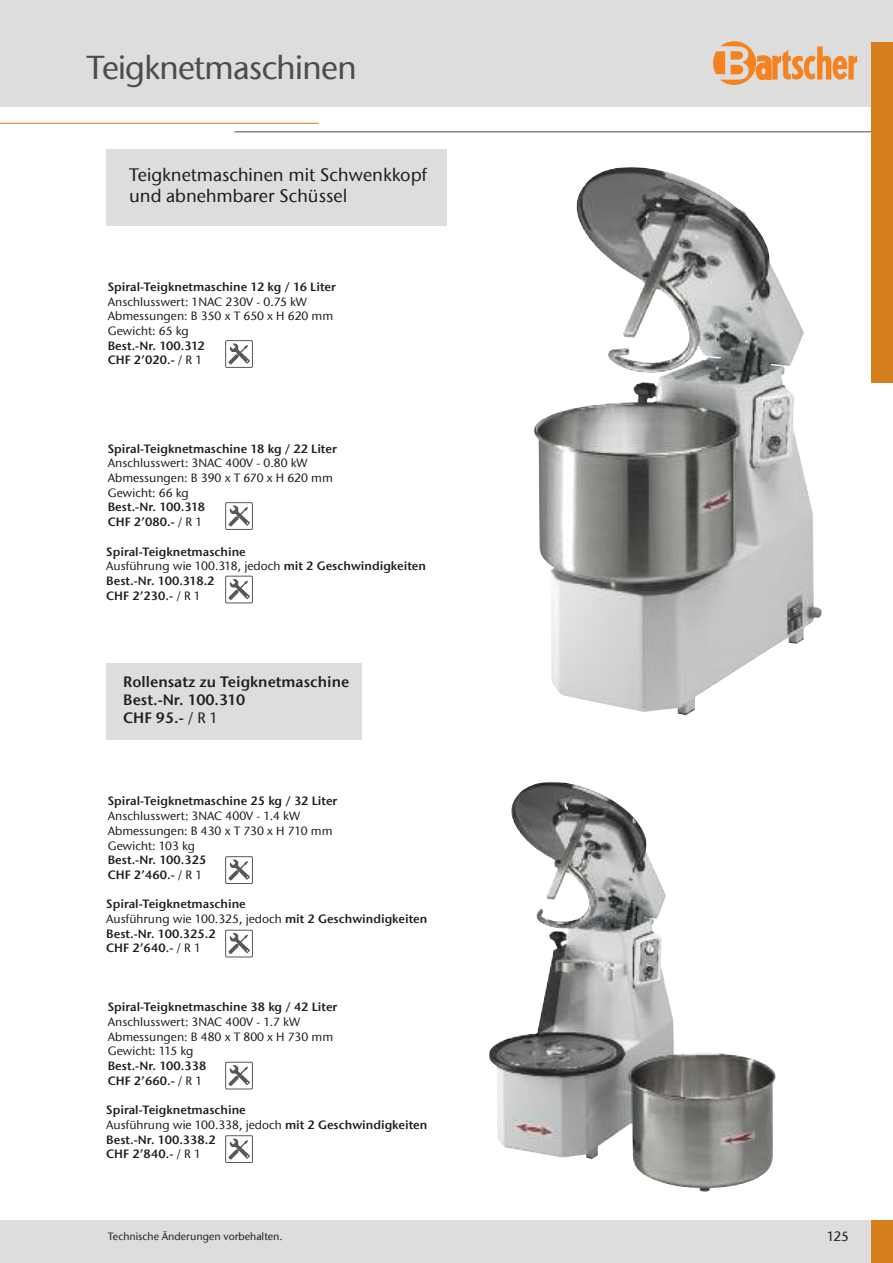
<style>
.page{position:relative;width:893px;height:1263px;background:#fff}
.page>*{position:absolute;margin:0;border:0;box-sizing:border-box;transform-origin:0 0}
.t1{font:500 33px "ITC Stone Sans Com";letter-spacing:-.025em;color:#4c4b4e}
.t2{font:500 18px/21.6px "ITC Stone Sans Com";color:#201e21}
.t3{font:15px/18px "ITC Stone Sans Com Semi";color:#201e21}
.t4{font:500 13.5px "ITC Stone Sans Com";color:#201e21}
.t5{font:500 12px/14.7px "ITC Stone Sans Com";color:#201e21}
.t6{font:12px/14.7px "ITC Stone Sans Com Semi";color:#201e21}
.t7{font:500 10.5px "ITC Stone Sans Com";color:#201e21}
.s1{font-family:"ITC Stone Sans Com";font-weight:500}
.s2{font-family:"ITC Stone Sans Com Semi";font-weight:400}
</style>
<div class="page">
<hr style="left:0;top:123px;width:319px;height:1px;background:#d57e1d">
<hr style="left:235px;top:131px;width:658px;height:1px;background:#4c4b4e">
<div style="left:0;top:0;width:893px;height:106px;background:#deddde"></div>
<div style="left:872px;top:43px;width:21px;height:340px;background:#d57e1d"></div>
<div style="left:0;top:1220px;width:893px;height:43px;background:#deddde"></div>
<div style="left:872px;top:1220px;width:21px;height:43px;background:#d57e1d"></div>
<svg style="left:713px;top:41px;width:144px;height:44px"></svg>
<img style="left:534px;top:167px;width:288px;height:548px">
<img style="left:489px;top:781px;width:287px;height:411px">
<div style="left:106px;top:663px;width:255px;height:77px;background:#deddde"></div>
<div style="left:106px;top:149px;width:340px;height:76px;background:#deddde"></div>
<svg style="left:228px;top:343px;width:22px;height:22px"></svg>
<div style="left:225px;top:340px;width:28px;height:28px;border:1px solid #57585a"></div>
<svg style="left:228px;top:505px;width:22px;height:22px"></svg>
<div style="left:225px;top:502px;width:28px;height:28px;border:1px solid #57585a"></div>
<svg style="left:228px;top:579px;width:22px;height:21px"></svg>
<div style="left:225px;top:576px;width:28px;height:27px;border:1px solid #57585a"></div>
<svg style="left:228px;top:859px;width:22px;height:22px"></svg>
<div style="left:225px;top:856px;width:28px;height:28px;border:1px solid #57585a"></div>
<svg style="left:228px;top:933px;width:22px;height:21px"></svg>
<div style="left:225px;top:930px;width:28px;height:27px;border:1px solid #57585a"></div>
<svg style="left:228px;top:1065px;width:22px;height:21px"></svg>
<div style="left:225px;top:1062px;width:28px;height:27px;border:1px solid #57585a"></div>
<svg style="left:228px;top:1138px;width:22px;height:22px"></svg>
<div style="left:225px;top:1135px;width:28px;height:28px;border:1px solid #57585a"></div>
<h1 class="t1" style="left:87px;top:48px;width:272px">Teigknetmaschinen</h1>
<h2 class="t2" style="left:129px;top:164px;width:300px">Teigknetmaschinen mit Schwenkkopf und abnehmbarer Schüssel</h2>
<p class="t6" style="left:108px;top:279px;width:230px">Spiral-Teigknetmaschine 12 kg / 16 Liter</p>
<p class="t5" style="left:108px;top:294px;width:227px">Anschlusswert: 1NAC 230V - 0.75 kW<br>Abmessungen: B 350 x T 650 x H 620 mm<br>Gewicht: 65 kg</p>
<p class="t6" style="left:108px;top:338px;width:99px">Best.-Nr. 100.312<br>CHF 2’020.- <span class="s1">/ R 1</span></p>
<p class="t6" style="left:108px;top:441px;width:231px">Spiral-Teigknetmaschine 18 kg / 22 Liter</p>
<p class="t5" style="left:108px;top:456px;width:227px">Anschlusswert: 3NAC 400V - 0.80 kW<br>Abmessungen: B 390 x T 670 x H 620 mm<br>Gewicht: 66 kg</p>
<p class="t6" style="left:108px;top:500px;width:99px">Best.-Nr. 100.318<br>CHF 2’080.- <span class="s1">/ R 1</span></p>
<p class="t6" style="left:106px;top:544px;width:141px">Spiral-Teigknetmaschine</p>
<p class="t5" style="left:106px;top:559px;width:321px">Ausführung wie 100.318, jedoch <span class="s2">mit 2 Geschwindigkeiten</span></p>
<p class="t6" style="left:106px;top:573px;width:110px">Best.-Nr. 100.318.2<br>CHF 2’230.- <span class="s1">/ R 1</span></p>
<p class="t3" style="left:123px;top:673px;width:228px">Rollensatz zu Teigknetmaschine<br>Best.-Nr. 100.310<br>CHF 95.- <span class="s1">/ R 1</span></p>
<p class="t6" style="left:108px;top:794px;width:231px">Spiral-Teigknetmaschine 25 kg / 32 Liter</p>
<p class="t5" style="left:108px;top:809px;width:226px">Anschlusswert: 3NAC 400V - 1.4 kW<br>Abmessungen: B 430 x T 730 x H 710 mm<br>Gewicht: 103 kg</p>
<p class="t6" style="left:108px;top:853px;width:100px">Best.-Nr. 100.325<br>CHF 2’460.- <span class="s1">/ R 1</span></p>
<p class="t6" style="left:106px;top:897px;width:141px">Spiral-Teigknetmaschine</p>
<p class="t5" style="left:106px;top:911px;width:323px">Ausführung wie 100.325, jedoch <span class="s2">mit 2 Geschwindigkeiten</span></p>
<p class="t6" style="left:106px;top:926px;width:111px">Best.-Nr. 100.325.2<br>CHF 2’640.- <span class="s1">/ R 1</span></p>
<p class="t6" style="left:108px;top:1000px;width:231px">Spiral-Teigknetmaschine 38 kg / 42 Liter</p>
<p class="t5" style="left:108px;top:1014px;width:227px">Anschlusswert: 3NAC 400V - 1.7 kW<br>Abmessungen: B 480 x T 800 x H 730 mm<br>Gewicht: 115 kg</p>
<p class="t6" style="left:108px;top:1058px;width:100px">Best.-Nr. 100.338<br>CHF 2’660.- <span class="s1">/ R 1</span></p>
<p class="t6" style="left:106px;top:1103px;width:141px">Spiral-Teigknetmaschine</p>
<p class="t5" style="left:106px;top:1117px;width:323px">Ausführung wie 100.338, jedoch <span class="s2">mit 2 Geschwindigkeiten</span></p>
<p class="t6" style="left:106px;top:1132px;width:111px">Best.-Nr. 100.338.2<br>CHF 2’840.- <span class="s1">/ R 1</span></p>
<p class="t7" style="left:108px;top:1230px;width:176px">Technische Änderungen vorbehalten.</p>
<p class="t4" style="left:827px;top:1228px;width:24px">125</p>
</div>
